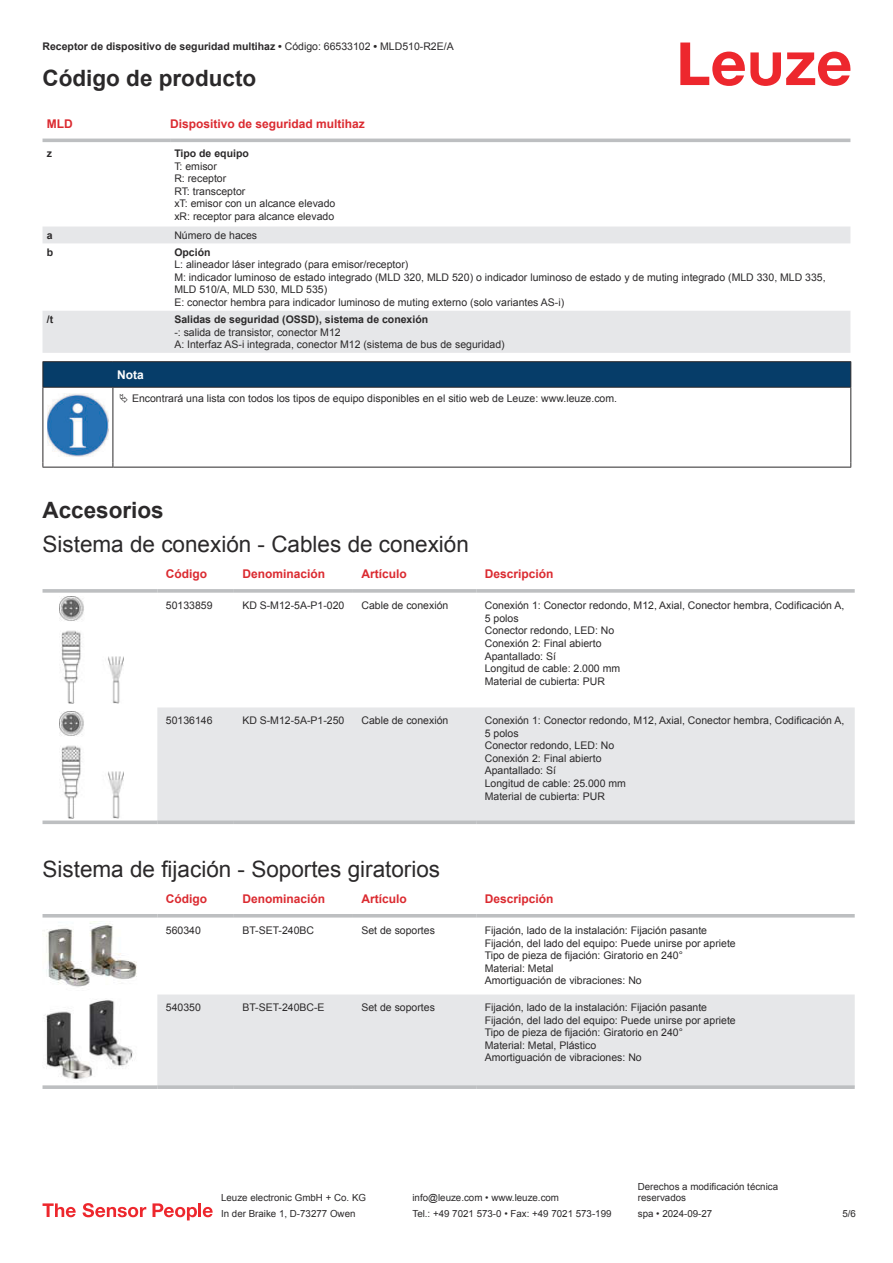
<style>
.page{position:relative;width:893px;height:1263px;background:#fff}
.page>*{position:absolute;margin:0;border:0;box-sizing:border-box;transform-origin:0 0}
.t1{font:22.5px "Arial";color:#2b292a}
.t2{font:700 22.5px "Arial";color:#2b292a}
.t3{font:700 12px "Arial";color:#db2a30}
.t4{font:700 12px "Arial";color:#fff}
.t5{font:10.5px/12.6px "Arial";color:#2b292a}
.t6{font:700 10.5px "Arial";color:#2b292a}
.t7{font:9.75px/11.7px "Arial";color:#2b292a}
.s1{font-weight:400}
</style>
<div class="page">
<svg style="left:680px;top:43px;width:170px;height:43px"></svg>
<svg style="left:43px;top:138px;width:807px;height:1px"></svg>
<svg style="left:43px;top:226px;width:807px;height:127px"></svg>
<hr style="left:43px;top:139px;width:127px;height:3px;background:#bdbfc1">
<hr style="left:170px;top:139px;width:680px;height:3px;background:#bdbfc1">
<div style="left:157px;top:707px;width:698px;height:113px;background:#e6e7e9"></div>
<svg style="left:43px;top:589px;width:114px;height:4px"></svg>
<svg style="left:157px;top:589px;width:77px;height:4px"></svg>
<svg style="left:234px;top:589px;width:119px;height:4px"></svg>
<svg style="left:353px;top:589px;width:123px;height:4px"></svg>
<svg style="left:476px;top:589px;width:379px;height:4px;background:#c3c5c7"></svg>
<svg style="left:43px;top:820px;width:114px;height:4px"></svg>
<svg style="left:157px;top:820px;width:77px;height:4px"></svg>
<svg style="left:234px;top:820px;width:119px;height:4px"></svg>
<svg style="left:353px;top:820px;width:123px;height:4px"></svg>
<svg style="left:476px;top:820px;width:379px;height:4px;background:#c2c4c6"></svg>
<img style="left:59px;top:597px;width:65px;height:106px">
<img style="left:59px;top:712px;width:65px;height:106px">
<svg style="left:43px;top:917px;width:812px;height:5px"></svg>
<div style="left:157px;top:994px;width:698px;height:91px;background:#e6e7e9"></div>
<hr style="left:43px;top:914px;width:114px;height:3px;background:#bdbfc1">
<hr style="left:157px;top:914px;width:77px;height:3px;background:#bdbfc1">
<hr style="left:234px;top:914px;width:119px;height:3px;background:#bdbfc1">
<hr style="left:353px;top:914px;width:123px;height:3px;background:#bdbfc1">
<hr style="left:476px;top:914px;width:379px;height:3px;background:#bdbfc1">
<svg style="left:43px;top:1085px;width:114px;height:4px"></svg>
<svg style="left:157px;top:1085px;width:77px;height:4px"></svg>
<svg style="left:234px;top:1085px;width:119px;height:4px"></svg>
<svg style="left:353px;top:1085px;width:123px;height:4px"></svg>
<svg style="left:476px;top:1085px;width:379px;height:4px;background:#c1c3c5"></svg>
<img style="left:44px;top:922px;width:93px;height:65px">
<img style="left:44px;top:999px;width:89px;height:81px">
<svg style="left:43px;top:1203px;width:33px;height:14px"></svg>
<svg style="left:83px;top:1203px;width:63px;height:14px"></svg>
<svg style="left:153px;top:1203px;width:44px;height:17px"></svg>
<hr style="left:198px;top:1203px;width:3px;height:14px;background:#ed272d">
<svg style="left:203px;top:1207px;width:10px;height:10px"></svg>
<svg style="left:44px;top:388px;width:806px;height:79px"></svg>
<hr style="left:43px;top:361px;width:70px;height:1px;background:#2b292a">
<hr style="left:43px;top:387px;width:70px;height:1px;background:#2b292a">
<hr style="left:113px;top:361px;width:738px;height:1px;background:#2b292a">
<svg style="left:43px;top:362px;width:808px;height:25px;background:#063c67"></svg>
<hr style="left:113px;top:387px;width:738px;height:1px;background:#2b292a">
<hr style="left:43px;top:388px;width:1px;height:75px;background:#2b292a">
<hr style="left:113px;top:388px;width:1px;height:75px;background:#2b292a">
<hr style="left:850px;top:388px;width:1px;height:75px;background:#2b292a">
<hr style="left:43px;top:467px;width:70px;height:1px;background:#2b292a">
<hr style="left:113px;top:467px;width:738px;height:1px;background:#2b292a">
<img style="left:47px;top:394px;width:61px;height:62px">
<div style="left:115px;top:388px;width:734px;height:20px;background:#fff"></div>
<p class="t6" style="left:43px;top:43px;width:413px">Receptor de dispositivo de seguridad multihaz • <span class="s1">Código: 66533102</span> • <span class="s1">MLD510-R2E/A</span></p>
<h1 class="t2" style="left:43px;top:70px;width:215px">Código de producto</h1>
<p class="t3" style="left:47px;top:119px;width:27px">MLD</p>
<p class="t3" style="left:170px;top:119px;width:196px">Dispositivo de seguridad multihaz</p>
<p class="t6" style="left:47px;top:149px;width:7px">z</p>
<p class="t6" style="left:174px;top:149px;width:76px">Tipo de equipo</p>
<p class="t5" style="left:174px;top:161px;width:163px">T: emisor<br>R: receptor<br>RT: transceptor<br>xT: emisor con un alcance elevado xR: receptor para alcance elevado</p>
<p class="t6" style="left:47px;top:231px;width:7px">a</p>
<p class="t5" style="left:174px;top:230px;width:84px">Número de haces</p>
<p class="t6" style="left:47px;top:248px;width:8px">b</p>
<p class="t6" style="left:174px;top:248px;width:38px">Opción</p>
<p class="t5" style="left:174px;top:259px;width:653px">L: alineador láser integrado (para emisor/receptor)<br>M: indicador luminoso de estado integrado (MLD 320, MLD 520) o indicador luminoso de estado y de muting integrado (MLD 330, MLD 335, MLD 510/A, MLD 530, MLD 535)<br>E: conector hembra para indicador luminoso de muting externo (solo variantes AS-i)</p>
<p class="t6" style="left:47px;top:315px;width:8px">/t</p>
<p class="t6" style="left:174px;top:315px;width:255px">Salidas de seguridad (OSSD), sistema de conexión</p>
<p class="t5" style="left:174px;top:326px;width:332px">-: salida de transistor, conector M12<br>A: Interfaz AS-i integrada, conector M12 (sistema de bus de seguridad)</p>
<p class="t4" style="left:117px;top:370px;width:28px">Nota</p>
<p class="t5" style="left:132px;top:393px;width:487px">Encontrará una lista con todos los tipos de equipo disponibles en el sitio web de Leuze: www.leuze.com.</p>
<h1 class="t2" style="left:43px;top:502px;width:123px">Accesorios</h1>
<h1 class="t1" style="left:43px;top:536px;width:428px">Sistema de conexión - Cables de conexión</h1>
<p class="t3" style="left:166px;top:569px;width:43px">Código</p>
<p class="t3" style="left:242px;top:569px;width:84px">Denominación</p>
<p class="t3" style="left:361px;top:569px;width:47px">Artículo</p>
<p class="t3" style="left:485px;top:569px;width:70px">Descripción</p>
<p class="t5" style="left:166px;top:600px;width:48px">50133859</p>
<p class="t5" style="left:242px;top:600px;width:104px">KD S-M12-5A-P1- 020</p>
<p class="t5" style="left:361px;top:600px;width:88px">Cable de conexión</p>
<p class="t5" style="left:485px;top:600px;width:361px">Conexión 1: Conector redondo, M12, Axial, Conector hembra, Codificación A,<br>5 polos<br>Conector redondo, LED: No<br>Conexión 2: Final abierto<br>Apantallado: Sí<br>Longitud de cable: 2.000 mm<br>Material de cubierta: PUR</p>
<p class="t5" style="left:166px;top:715px;width:48px">50136146</p>
<p class="t5" style="left:242px;top:715px;width:104px">KD S-M12-5A-P1- 250</p>
<p class="t5" style="left:361px;top:715px;width:88px">Cable de conexión</p>
<p class="t5" style="left:485px;top:715px;width:361px">Conexión 1: Conector redondo, M12, Axial, Conector hembra, Codificación A,<br>5 polos<br>Conector redondo, LED: No<br>Conexión 2: Final abierto<br>Apantallado: Sí<br>Longitud de cable: 25.000 mm<br>Material de cubierta: PUR</p>
<h1 class="t1" style="left:43px;top:860px;width:399px">Sistema de fijación - Soportes giratorios</h1>
<p class="t3" style="left:166px;top:894px;width:43px">Código</p>
<p class="t3" style="left:242px;top:894px;width:84px">Denominación</p>
<p class="t3" style="left:361px;top:894px;width:47px">Artículo</p>
<p class="t3" style="left:485px;top:894px;width:70px">Descripción</p>
<p class="t5" style="left:166px;top:925px;width:37px">560340</p>
<p class="t5" style="left:242px;top:925px;width:73px">BT-SET-240BC</p>
<p class="t5" style="left:361px;top:925px;width:75px">Set de soportes</p>
<p class="t5" style="left:485px;top:925px;width:252px">Fijación, lado de la instalación: Fijación pasante Fijación, del lado del equipo: Puede unirse por apriete Tipo de pieza de fijación: Giratorio en 240°<br>Material: Metal<br>Amortiguación de vibraciones: No</p>
<p class="t5" style="left:166px;top:1002px;width:37px">540350</p>
<p class="t5" style="left:242px;top:1002px;width:84px">BT-SET-240BC-E</p>
<p class="t5" style="left:361px;top:1002px;width:75px">Set de soportes</p>
<p class="t5" style="left:485px;top:1002px;width:252px">Fijación, lado de la instalación: Fijación pasante Fijación, del lado del equipo: Puede unirse por apriete Tipo de pieza de fijación: Giratorio en 240°<br>Material: Metal, Plástico<br>Amortiguación de vibraciones: No</p>
<p class="t7" style="left:221px;top:1193px;width:146px">Leuze electronic GmbH + Co. KG</p>
<p class="t7" style="left:412px;top:1193px;width:148px">info@leuze.com • www.leuze.com</p>
<p class="t7" style="left:638px;top:1181px;width:142px">Derechos a modificación técnica reservados</p>
<p class="t7" style="left:221px;top:1209px;width:136px">In der Braike 1, D-73277 Owen</p>
<p class="t7" style="left:412px;top:1209px;width:201px">Tel.: +49 7021 573-0 • Fax: +49 7021 573-199</p>
<p class="t7" style="left:638px;top:1209px;width:76px">spa • 2024-09-27</p>
<p class="t7" style="left:842px;top:1209px;width:15px">5 /6</p>
</div>
